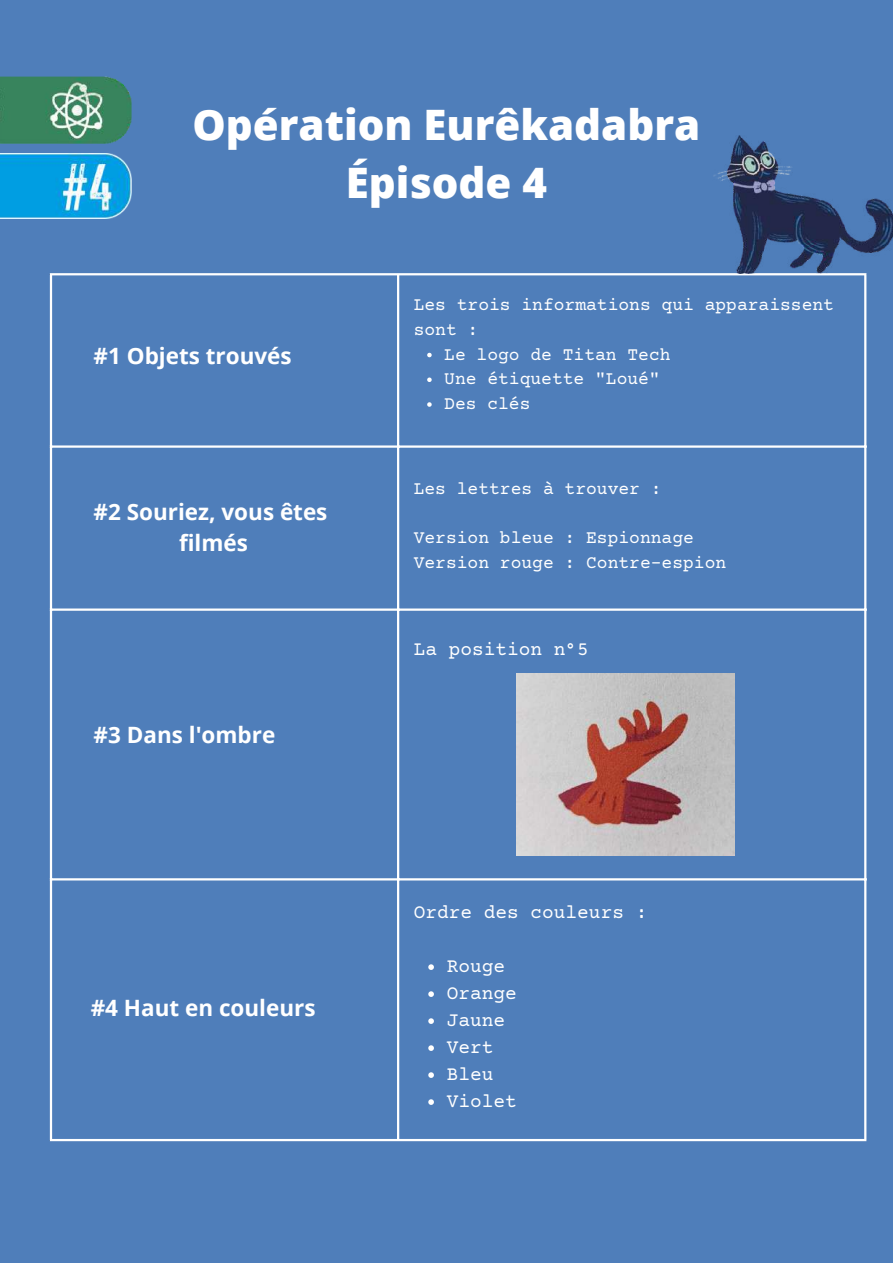
<style>
.page{position:relative;width:893px;height:1264px;background:#fff}
.page>*{position:absolute;margin:0;border:0;box-sizing:border-box;transform-origin:0 0}
.t1{font:800 42px/58.5px "Open Sans";color:#fff;text-align:center}
.t2{font:700 22.5px/31.5px "Open Sans";color:#fff;text-align:center}
.t3{font:19.5px/27px "Courier Prime";color:#fff}
.t4{font:18px/24.8px "Courier Prime";color:#fff}
</style>
<div class="page">
<div style="left:0;top:0;width:892px;height:1262px;background:#4f7eba"></div>
<img style="left:0;top:76px;width:132px;height:68px">
<hr style="left:50px;top:275px;width:2px;height:863px;background:#fff">
<hr style="left:397px;top:275px;width:2px;height:863px;background:#fff">
<hr style="left:864px;top:275px;width:2px;height:863px;background:#fff">
<hr style="left:50px;top:273px;width:816px;height:2px;background:#fff">
<hr style="left:50px;top:445px;width:816px;height:2px;background:#fff">
<hr style="left:50px;top:608px;width:816px;height:2px;background:#fff">
<hr style="left:50px;top:878px;width:816px;height:2px;background:#fff">
<hr style="left:50px;top:1138px;width:816px;height:3px;background:#fff">
<img style="left:0;top:153px;width:131px;height:65px">
<img style="left:712px;top:135px;width:180px;height:139px">
<img style="left:516px;top:673px;width:218px;height:182px">
<svg style="left:428px;top:964px;width:6px;height:5px"></svg>
<svg style="left:428px;top:991px;width:6px;height:5px"></svg>
<svg style="left:428px;top:1018px;width:6px;height:5px"></svg>
<svg style="left:428px;top:1045px;width:6px;height:5px"></svg>
<svg style="left:428px;top:1072px;width:6px;height:5px"></svg>
<svg style="left:428px;top:1099px;width:6px;height:5px"></svg>
<svg style="left:427px;top:353px;width:4px;height:4px"></svg>
<svg style="left:427px;top:377px;width:4px;height:5px"></svg>
<svg style="left:427px;top:402px;width:4px;height:5px"></svg>
<h1 class="t1" style="left:192px;top:94px;width:509px">Opération Eurêkadabra<br>Épisode 4</h1>
<p class="t4" style="left:413px;top:294px;width:422px">Les trois informations qui apparaissent sont :</p>
<p class="t2" style="left:94px;top:339px;width:199px">#1 Objets trouvés</p>
<p class="t4" style="left:444px;top:343px;width:228px">Le logo de Titan Tech<br>Une étiquette "Loué"<br>Des clés</p>
<p class="t2" style="left:94px;top:495px;width:235px">#2 Souriez, vous êtes filmés</p>
<p class="t2" style="left:94px;top:718px;width:183px">#3 Dans l'ombre</p>
<p class="t2" style="left:91px;top:991px;width:226px">#4 Haut en couleurs</p>
<p class="t4" style="left:413px;top:477px;width:249px">Les lettres à trouver :</p>
<p class="t4" style="left:413px;top:527px;width:314px">Version bleue : Espionnage<br>Version rouge : Contre-espion</p>
<p class="t3" style="left:413px;top:637px;width:177px">La position n°5</p>
<p class="t3" style="left:413px;top:900px;width:235px">Ordre des couleurs :</p>
<p class="t3" style="left:447px;top:954px;width:72px">Rouge<br>Orange<br>Jaune<br>Vert<br>Bleu<br>Violet</p>
</div>
